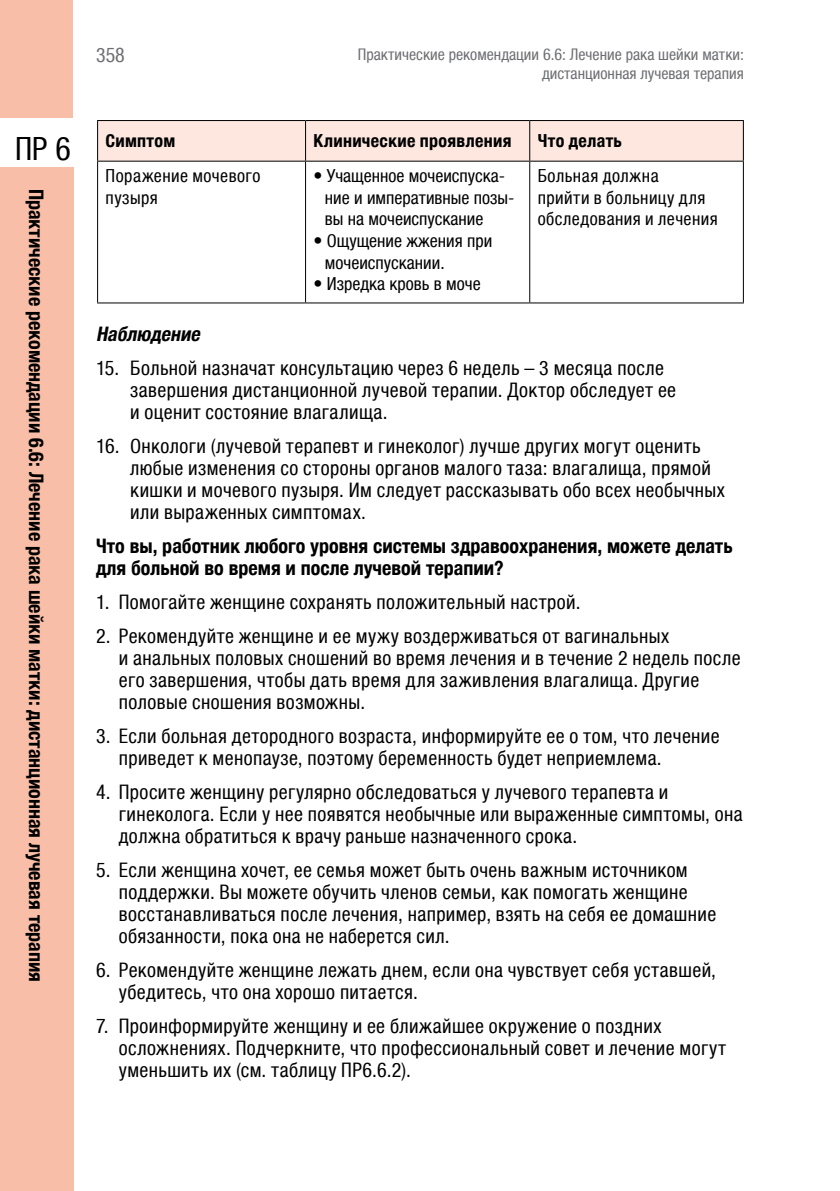
<style>
.page{position:relative;width:840px;height:1191px;background:#fff}
.page>*{position:absolute;margin:0;border:0;box-sizing:border-box;transform-origin:0 0}
.t1{font:condensed 32px "Helvetica Neue LTCYR";color:#000}
.t2{font:condensed 20px/22px "Helvetica Neue LTCYR";letter-spacing:.02em;color:#000}
.t3{font:700 condensed 20px/22px "Helvetica Neue LTCYR";color:#000}
.t4{font:italic 700 condensed 20px "Helvetica Neue LTCYR";color:#000}
.t5{font:condensed 20px "Helvetica Neue LTCYR";color:#6d6e71}
.t6{font:condensed 18px/21.6px "Helvetica Neue LTCYR";color:#000}
.t7{font:condensed 18px/21.6px "Helvetica Neue LTCYR";letter-spacing:.025em;color:#000}
.t8{font:700 condensed 18px "Helvetica Neue LTCYR";letter-spacing:.02em;color:#000}
.t9{font:condensed 16px/19.2px "Helvetica Neue LTCYR";color:#6d6e71;text-align:right}
</style>
<div class="page">
<div style="left:0;top:167px;width:73px;height:1024px;background:#f9bea7"></div>
<div style="left:0;top:0;width:73px;height:118px;background:#f9bea7"></div>
<div style="left:98px;top:121px;width:644px;height:40px;background:#fde7de"></div>
<hr style="left:97px;top:120px;width:208px;height:1px;background:#000">
<hr style="left:97px;top:121px;width:1px;height:40px;background:#000">
<hr style="left:305px;top:120px;width:224px;height:1px;background:#000">
<hr style="left:305px;top:121px;width:1px;height:40px;background:#000">
<hr style="left:529px;top:120px;width:214px;height:1px;background:#000">
<hr style="left:529px;top:121px;width:1px;height:40px;background:#000">
<hr style="left:742px;top:121px;width:1px;height:40px;background:#000">
<hr style="left:97px;top:161px;width:208px;height:1px;background:#000">
<hr style="left:97px;top:162px;width:1px;height:140px;background:#000">
<hr style="left:305px;top:161px;width:224px;height:1px;background:#000">
<hr style="left:305px;top:162px;width:1px;height:140px;background:#000">
<hr style="left:529px;top:161px;width:214px;height:1px;background:#000">
<hr style="left:529px;top:162px;width:1px;height:140px;background:#000">
<hr style="left:742px;top:162px;width:1px;height:140px;background:#000">
<hr style="left:97px;top:302px;width:208px;height:1px;background:#000">
<hr style="left:305px;top:302px;width:224px;height:1px;background:#000">
<hr style="left:529px;top:302px;width:214px;height:1px;background:#000">
<h1 class="t1" style="left:15px;top:131px;width:57px">ПР 6</h1>
<p class="t3" style="left:47px;top:189px;width:795px;rotate:90deg">Практические рекомендации 6.6: Лечение рака шейки матки: дистанционная лучевая терапия</p>
<p class="t5" style="left:96px;top:45px;width:30px">358</p>
<p class="t9" style="left:357px;top:44px;width:387px">Практические рекомендации 6.6: Лечение рака шейки матки: дистанционная лучевая терапия</p>
<p class="t8" style="left:106px;top:131px;width:71px">Симптом</p>
<p class="t8" style="left:313px;top:131px;width:199px">Клинические проявления</p>
<p class="t8" style="left:537px;top:131px;width:86px">Что делать</p>
<p class="t7" style="left:105px;top:165px;width:156px">Поражение мочевого пузыря</p>
<p class="t6" style="left:325px;top:165px;width:191px;text-indent:-11px">• Учащенное мочеиспуска&shy;ние и императивные позы&shy;вы на мочеиспускание</p>
<p class="t6" style="left:325px;top:230px;width:169px;text-indent:-11px">• Ощущение жжения при мочеиспускании.</p>
<p class="t6" style="left:313px;top:273px;width:169px">• Изредка кровь в моче</p>
<p class="t7" style="left:537px;top:165px;width:181px">Больная должна<br>прийти в больницу для обследования и лечения</p>
<p class="t4" style="left:96px;top:323px;width:109px">Наблюдение</p>
<p class="t2" style="left:130px;top:357px;width:547px;text-indent:-34px">15. Больной назначат консультацию через 6 недель – 3 месяца после завершения дистанционной лучевой терапии. Доктор обследует ее и оценит состояние влагалища.</p>
<p class="t2" style="left:130px;top:435px;width:596px;text-indent:-34px">16. Онкологи (лучевой терапевт и гинеколог) лучше других могут оценить любые изменения со стороны органов малого таза: влагалища, прямой кишки и мочевого пузыря. Им следует рассказывать обо всех необычных или выраженных симптомах.</p>
<p class="t3" style="left:96px;top:535px;width:637px">Что вы, работник любого уровня системы здравоохранения, можете делать для больной во время и после лучевой терапии?</p>
<p class="t2" style="left:96px;top:591px;width:486px">1. Помогайте женщине сохранять положительный настрой.</p>
<p class="t2" style="left:119px;top:625px;width:623px;text-indent:-23px">2. Рекомендуйте женщине и ее мужу воздерживаться от вагинальных<br>и анальных половых сношений во время лечения и в течение 2 недель после его завершения, чтобы дать время для заживления влагалища. Другие половые сношения возможны.</p>
<p class="t2" style="left:119px;top:725px;width:602px;text-indent:-23px">3. Если больная детородного возраста, информируйте ее о том, что лечение приведет к менопаузе, поэтому беременность будет неприемлема.</p>
<p class="t2" style="left:119px;top:781px;width:625px;text-indent:-23px">4. Просите женщину регулярно обследоваться у лучевого терапевта и гинеколога. Если у нее появятся необычные или выраженные симптомы, она должна обратиться к врачу раньше назначенного срока.</p>
<p class="t2" style="left:119px;top:859px;width:598px;text-indent:-23px">5. Если женщина хочет, ее семья может быть очень важным источником поддержки. Вы можете обучить членов семьи, как помогать женщине восстанавливаться после лечения, например, взять на себя ее домашние обязанности, пока она не наберется сил.</p>
<p class="t2" style="left:119px;top:959px;width:598px;text-indent:-23px">6. Рекомендуйте женщине лежать днем, если она чувствует себя уставшей, убедитесь, что она хорошо питается.</p>
<p class="t2" style="left:119px;top:1015px;width:608px;text-indent:-23px">7. Проинформируйте женщину и ее ближайшее окружение о поздних осложнениях. Подчеркните, что профессиональный совет и лечение могут уменьшить их (см. таблицу ПР6.6.2).</p>
</div>
